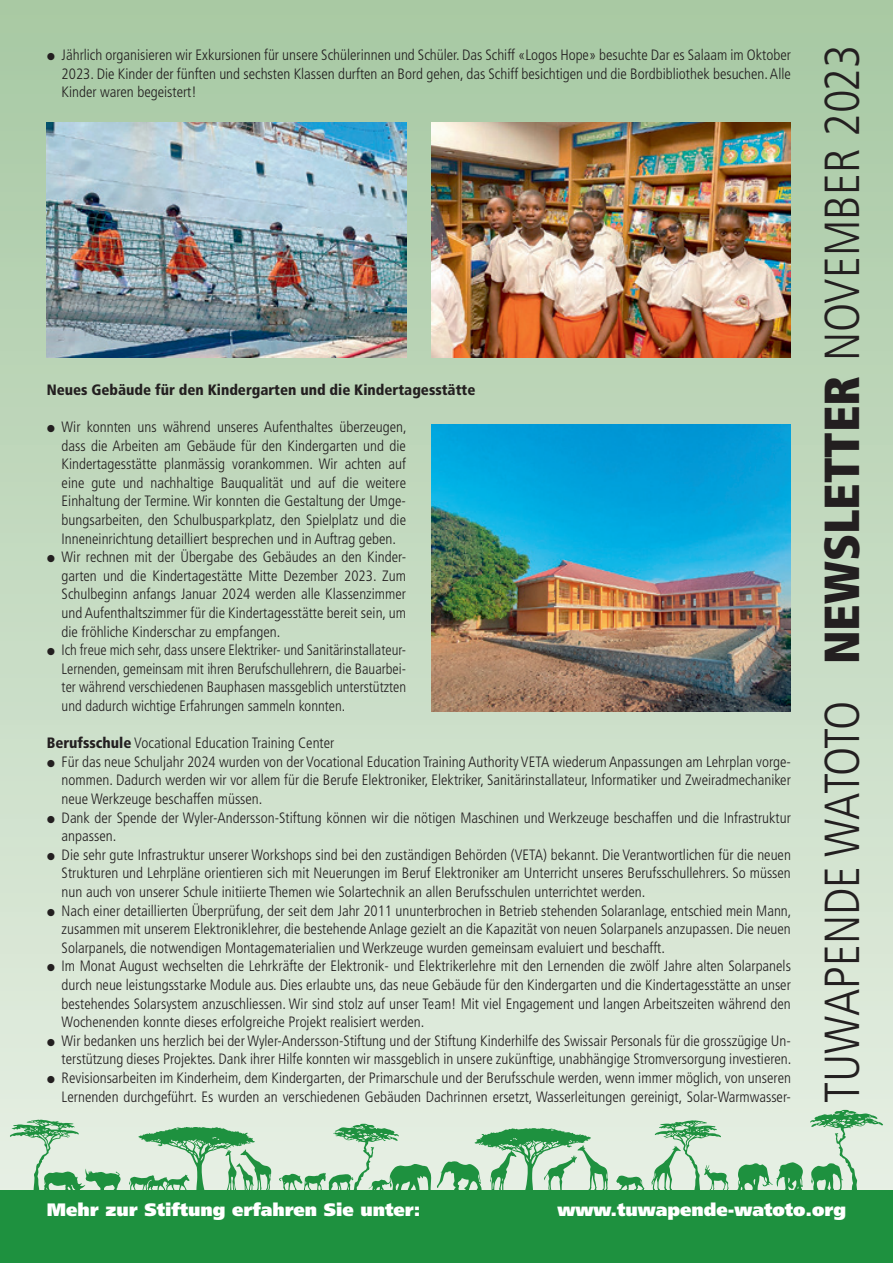
<style>
.page{position:relative;width:893px;height:1263px;background:#fff}
.page>*{position:absolute;margin:0;border:0;box-sizing:border-box;transform-origin:0 0}
.t1{font:300 condensed 49.2px "Frutiger";color:#231f20}
.t2{font:900 18px "Frutiger";color:#fff}
.t3{font:300 condensed 15px/18.6px "Frutiger";color:#231f20;text-align:justify}
.t4{font:900 condensed 15px "Frutiger";color:#231f20}
.s1{font-family:"European Pi Three";font-weight:400;font-stretch:normal;font-size:15.6px}
.s2{font-weight:900}
</style>
<div class="page">
<div style="left:0;top:0;width:893px;height:1192px;background:linear-gradient(to bottom,#a6c7a3,#e6efe3)"></div>
<svg style="left:616px;top:1175px;width:28px;height:15px"></svg>
<svg style="left:737px;top:1162px;width:66px;height:28px;background:#73b985"></svg>
<svg style="left:651px;top:1120px;width:78px;height:70px;background:#b6d8bc"></svg>
<svg style="left:437px;top:1128px;width:171px;height:62px;background:#a4d0ad"></svg>
<svg style="left:279px;top:1123px;width:152px;height:67px;background:#badabf"></svg>
<svg style="left:129px;top:1127px;width:142px;height:63px;background:#a4cfad"></svg>
<svg style="left:10px;top:1119px;width:111px;height:71px;background:#badabf"></svg>
<svg style="left:810px;top:1110px;width:73px;height:80px;background:#b6d8bb"></svg>
<div style="left:0;top:1190px;width:893px;height:73px;background:#1e913f"></div>
<img style="left:47px;top:123px;width:359px;height:235px">
<img style="left:432px;top:123px;width:359px;height:235px">
<img style="left:432px;top:424px;width:359px;height:287px">
<p class="t3" style="left:62px;top:46px;width:731px;text-indent:-15px"><span class="s1">I</span> Jährlich organisieren wir Exkursionen für unsere Schülerinnen und Schüler. Das Schiff «Logos Hope» besuchte Dar es Salaam im Oktober 2023. Die Kinder der fünften und sechsten Klassen durften an Bord gehen, das Schiff besichtigen und die Bordbibliothek besuchen. Alle Kinder waren begeistert!</p>
<p class="t4" style="left:47px;top:381px;width:430px">Neues Gebäude für den Kindergarten und die Kindertagesstätte</p>
<p class="t3" style="left:47px;top:418px;width:361px"><span class="s1">I</span> Wir konnten uns während unseres Aufenthaltes überzeugen,</p>
<p class="t3" style="left:62px;top:436px;width:346px">dass die Arbeiten am Gebäude für den Kindergarten und die</p>
<p class="t3" style="left:62px;top:455px;width:346px">Kindertagesstätte planmässig vorankommen. Wir achten auf</p>
<p class="t3" style="left:62px;top:473px;width:346px">eine gute und nachhaltige Bauqualität und auf die weitere</p>
<p class="t3" style="left:62px;top:492px;width:346px">Einhaltung der Termine. Wir konnten die Gestaltung der Umge-</p>
<p class="t3" style="left:62px;top:511px;width:346px">bungsarbeiten, den Schulbusparkplatz, den Spielplatz und die</p>
<p class="t3" style="left:62px;top:529px;width:336px">Inneneinrichtung detailliert besprechen und in Auftrag geben.</p>
<p class="t3" style="left:47px;top:548px;width:361px"><span class="s1">I</span> Wir rechnen mit der Übergabe des Gebäudes an den Kinder-</p>
<p class="t3" style="left:62px;top:566px;width:346px">garten und die Kindertagestätte Mitte Dezember 2023. Zum</p>
<p class="t3" style="left:62px;top:585px;width:346px">Schulbeginn anfangs Januar 2024 werden alle Klassenzimmer</p>
<p class="t3" style="left:62px;top:604px;width:346px">und Aufenthaltszimmer für die Kindertagesstätte bereit sein, um</p>
<p class="t3" style="left:62px;top:622px;width:220px">die fröhliche Kinderschar zu empfangen.</p>
<p class="t3" style="left:47px;top:641px;width:361px"><span class="s1">I</span> Ich freue mich sehr, dass unsere Elektriker- und Sanitärinstallateur-</p>
<p class="t3" style="left:62px;top:659px;width:346px">Lernenden, gemeinsam mit ihren Berufschullehrern, die Bauarbei-</p>
<p class="t3" style="left:62px;top:678px;width:346px">ter während verschiedenen Bauphasen massgeblich unterstützten</p>
<p class="t3" style="left:62px;top:697px;width:285px">und dadurch wichtige Erfahrungen sammeln konnten.</p>
<p class="t3" style="left:47px;top:734px;width:289px"><span class="s2">Berufsschule</span> Vocational Education Training Center</p>
<p class="t3" style="left:47px;top:752px;width:746px"><span class="s1">I</span> Für das neue Schuljahr 2024 wurden von der Vocational Education Training Authority VETA wiederum Anpassungen am Lehrplan vorge-</p>
<p class="t3" style="left:62px;top:771px;width:731px">nommen. Dadurch werden wir vor allem für die Berufe Elektroniker, Elektriker, Sanitärinstallateur, Informatiker und Zweiradmechaniker</p>
<p class="t3" style="left:62px;top:790px;width:202px">neue Werkzeuge beschaffen müssen.</p>
<p class="t3" style="left:47px;top:808px;width:746px"><span class="s1">I</span> Dank der Spende der Wyler-Andersson-Stiftung können wir die nötigen Maschinen und Werkzeuge beschaffen und die Infrastruktur</p>
<p class="t3" style="left:62px;top:827px;width:56px">anpassen.</p>
<p class="t3" style="left:47px;top:845px;width:746px"><span class="s1">I</span> Die sehr gute Infrastruktur unserer Workshops sind bei den zuständigen Behörden (VETA) bekannt. Die Verantwortlichen für die neuen</p>
<p class="t3" style="left:62px;top:864px;width:731px">Strukturen und Lehrpläne orientieren sich mit Neuerungen im Beruf Elektroniker am Unterricht unseres Berufsschullehrers. So müssen</p>
<p class="t3" style="left:62px;top:883px;width:585px">nun auch von unserer Schule initiierte Themen wie Solartechnik an allen Berufsschulen unterrichtet werden.</p>
<p class="t3" style="left:47px;top:901px;width:746px"><span class="s1">I</span> Nach einer detaillierten Überprüfung, der seit dem Jahr 2011 ununterbrochen in Betrieb stehenden Solaranlage, entschied mein Mann,</p>
<p class="t3" style="left:62px;top:920px;width:731px">zusammen mit unserem Elektroniklehrer, die bestehende Anlage gezielt an die Kapazität von neuen Solarpanels anzupassen. Die neuen</p>
<p class="t3" style="left:62px;top:938px;width:605px">Solarpanels, die notwendigen Montagematerialien und Werkzeuge wurden gemeinsam evaluiert und beschafft.</p>
<p class="t3" style="left:47px;top:957px;width:746px"><span class="s1">I</span> Im Monat August wechselten die Lehrkräfte der Elektronik- und Elektrikerlehre mit den Lernenden die zwölf Jahre alten Solarpanels</p>
<p class="t3" style="left:62px;top:976px;width:731px">durch neue leistungsstarke Module aus. Dies erlaubte uns, das neue Gebäude für den Kindergarten und die Kindertagesstätte an unser</p>
<p class="t3" style="left:62px;top:994px;width:731px">bestehendes Solarsystem anzuschliessen. Wir sind stolz auf unser Team! Mit viel Engagement und langen Arbeitszeiten während den</p>
<p class="t3" style="left:62px;top:1013px;width:364px">Wochenenden konnte dieses erfolgreiche Projekt realisiert werden.</p>
<p class="t3" style="left:47px;top:1031px;width:746px"><span class="s1">I</span> Wir bedanken uns herzlich bei der Wyler-Andersson-Stiftung und der Stiftung Kinderhilfe des Swissair Personals für die grosszügige Un-</p>
<p class="t3" style="left:62px;top:1050px;width:731px">terstützung dieses Projektes. Dank ihrer Hilfe konnten wir massgeblich in unsere zukünftige, unabhängige Stromversorgung investieren.</p>
<p class="t3" style="left:47px;top:1069px;width:746px"><span class="s1">I</span> Revisionsarbeiten im Kinderheim, dem Kindergarten, der Primarschule und der Berufsschule werden, wenn immer möglich, von unseren</p>
<p class="t3" style="left:62px;top:1087px;width:731px">Lernenden durchgeführt. Es wurden an verschiedenen Gebäuden Dachrinnen ersetzt, Wasserleitungen gereinigt, Solar-Warmwasser-</p>
<h1 class="t1" style="left:814px;top:1103px;width:1060px;rotate:-90deg">TUWAPENDE WATOTO <span class="s2">NEWSLETTER</span> NOVEMBER 2023</h1>
<p class="t2" style="left:47px;top:1199px;width:375px">Mehr zur Stiftung erfahren Sie unter:</p>
<p class="t2" style="left:557px;top:1199px;width:290px">www.tuwapende-watoto.org</p>
</div>
